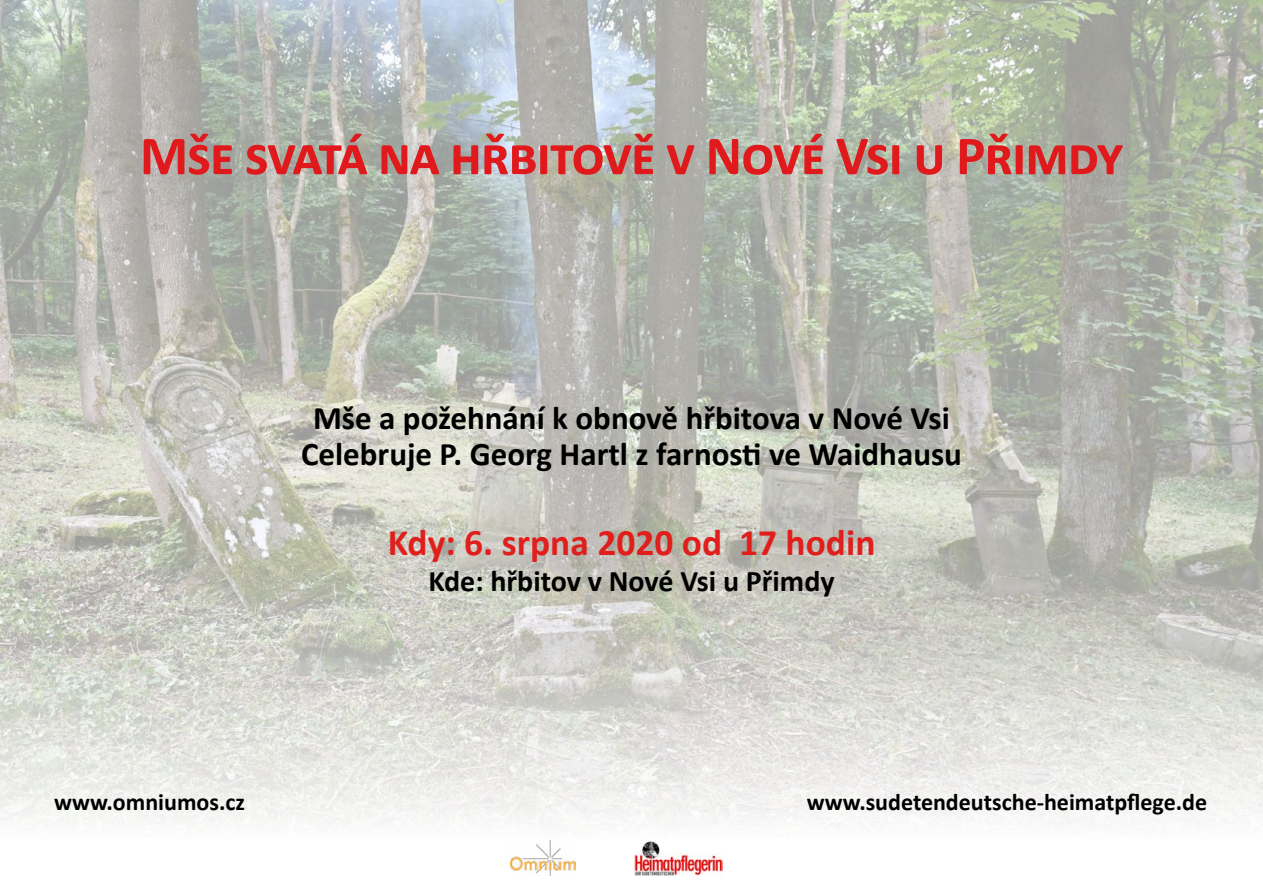
<style>
.page{position:relative;width:1263px;height:893px;background:#fff}
.page>*{position:absolute;margin:0;border:0;box-sizing:border-box;transform-origin:0 0}
.t1{font:700 55.5px "Calibri";letter-spacing:-.02em;color:#e01a1c}
.t2{font:700 37.5px "Calibri";color:#e01f1d}
.t3{font:700 33px/36px "Calibri";color:#000;text-align:center}
.t4{font:700 30px "Calibri";color:#000}
.t5{font:700 24px "Calibri";color:#000}
</style>
<div class="page">
<img style="left:0;top:0;width:1263px;height:823px">
<img style="left:510px;top:841px;width:65px;height:35px">
<img style="left:634px;top:841px;width:88px;height:35px">
<h1 class="t1" style="left:140px;top:116px;width:985px">Mše svatá na hřbitově v Nové Vsi u Přimdy</h1>
<p class="t3" style="left:301px;top:400px;width:662px">Mše a požehnání k obnově hřbitova v Nové Vsi<br>Celebruje P. Georg Hartl z farnosti ve Waidhausu</p>
<p class="t2" style="left:388px;top:516px;width:489px">Kdy: 6. srpna 2020 od 17 hodin</p>
<p class="t4" style="left:428px;top:560px;width:408px">Kde: hřbitov v Nové Vsi u Přimdy</p>
<p class="t5" style="left:54px;top:785px;width:193px">www.omniumos.cz</p>
<p class="t5" style="left:807px;top:785px;width:402px">www.sudetendeutsche-heimatpflege.de</p>
</div>
